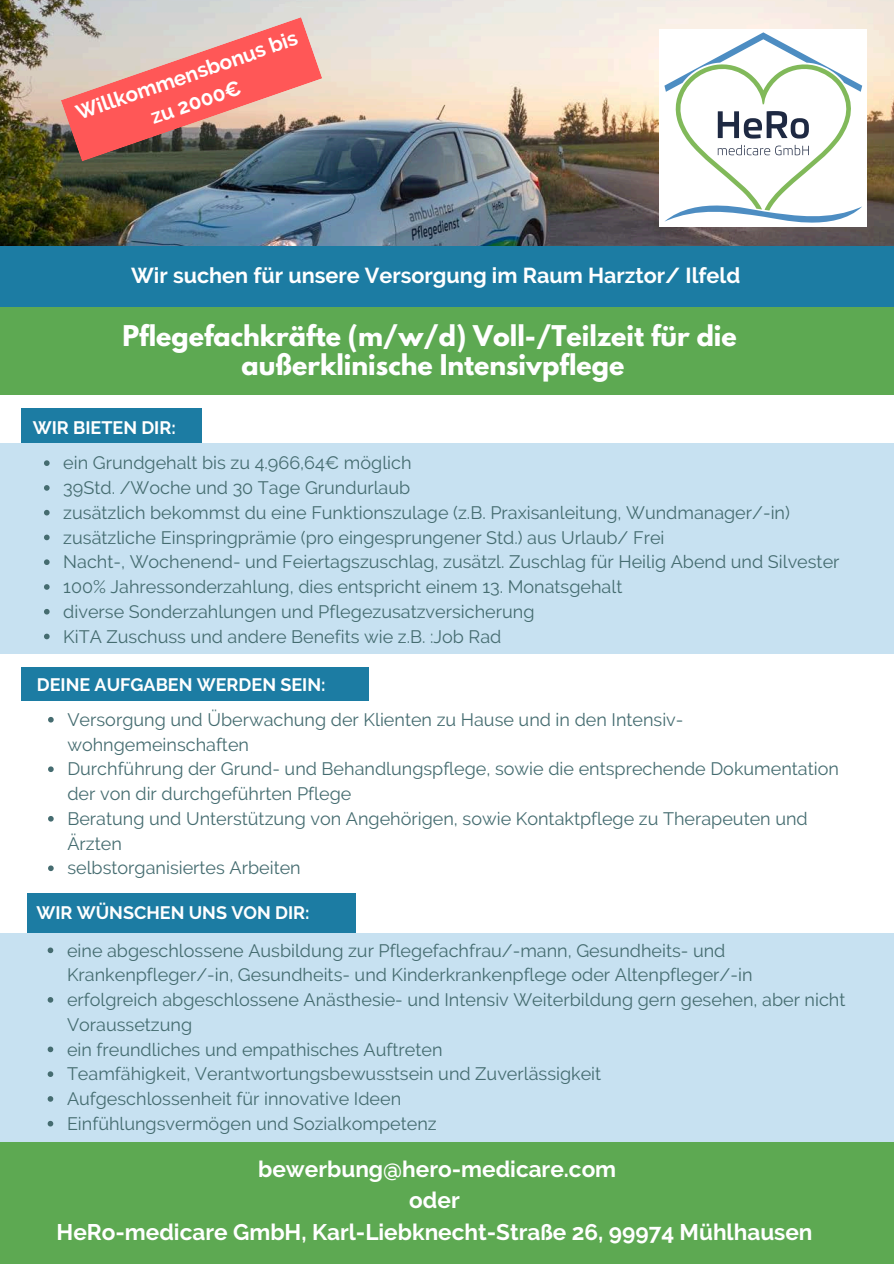
<style>
.page{position:relative;width:894px;height:1264px;background:#fff}
.page>*{position:absolute;margin:0;border:0;box-sizing:border-box;transform-origin:0 0}
.t1{font:700 25.35px/28.2px "League Spartan";color:#fff;text-align:center}
.t2{font:700 22.5px/31.5px "Raleway";color:#fff;text-align:center}
.t3{font:700 21.6px "Raleway";color:#fff}
.t4{font:700 20.7px/28.2px "Raleway";color:#fff;text-align:center}
.t5{font:18px/24.8px "Raleway";color:#456c70}
.t6{font:700 18px "Raleway";color:#fff}
</style>
<div class="page">
<img style="left:0;top:0;width:893px;height:246px">
<div style="left:0;top:304px;width:893px;height:91px;background:#5da952"></div>
<div style="left:0;top:1142px;width:893px;height:121px;background:#5da952"></div>
<div style="left:0;top:932px;width:893px;height:209px;background:#c7e1f1"></div>
<div style="left:28px;top:892px;width:327px;height:40px;background:#1c7ca3"></div>
<div style="left:0;top:246px;width:893px;height:60px;background:#1c7ca3"></div>
<div style="left:659px;top:29px;width:207px;height:198px;background:#fff"></div>
<svg style="left:664px;top:32px;width:198px;height:190px"></svg>
<svg style="left:61px;top:17px;width:261px;height:144px;background:#cf847f"></svg>
<svg style="left:48px;top:947px;width:5px;height:6px"></svg>
<svg style="left:48px;top:997px;width:5px;height:5px"></svg>
<svg style="left:48px;top:1046px;width:5px;height:6px"></svg>
<svg style="left:48px;top:1071px;width:5px;height:5px"></svg>
<svg style="left:48px;top:1096px;width:5px;height:5px"></svg>
<svg style="left:48px;top:1120px;width:5px;height:6px"></svg>
<div style="left:21px;top:667px;width:347px;height:33px;background:#1c7ca3"></div>
<svg style="left:48px;top:717px;width:6px;height:5px"></svg>
<svg style="left:48px;top:766px;width:6px;height:6px"></svg>
<svg style="left:48px;top:816px;width:6px;height:5px"></svg>
<svg style="left:48px;top:865px;width:6px;height:6px"></svg>
<div style="left:21px;top:408px;width:180px;height:35px;background:#1c7ca3"></div>
<div style="left:0;top:443px;width:893px;height:211px;background:#c7e1f1"></div>
<svg style="left:44px;top:460px;width:6px;height:6px"></svg>
<svg style="left:44px;top:485px;width:6px;height:5px"></svg>
<svg style="left:44px;top:510px;width:6px;height:5px"></svg>
<svg style="left:44px;top:534px;width:6px;height:6px"></svg>
<svg style="left:44px;top:559px;width:6px;height:6px"></svg>
<svg style="left:44px;top:584px;width:6px;height:5px"></svg>
<svg style="left:44px;top:609px;width:6px;height:5px"></svg>
<svg style="left:44px;top:633px;width:6px;height:6px"></svg>
<h2 class="t4" style="left:72px;top:100px;width:234px;rotate:-19deg">Willkommensbonus bis zu 2000€</h2>
<p class="t3" style="left:131px;top:263px;width:610px">Wir suchen für unsere Versorgung im Raum Harztor/ Ilfeld</p>
<p class="t1" style="left:122px;top:325px;width:616px">Pflegefachkräfte (m/w/d) Voll-/Teilzeit für die außerklinische Intensivpflege</p>
<p class="t6" style="left:33px;top:417px;width:145px">WIR BIETEN DIR:</p>
<p class="t5" style="left:63px;top:450px;width:777px">ein Grundgehalt bis zu 4.966,64€ möglich<br>39Std. /Woche und 30 Tage Grundurlaub<br>zusätzlich bekommst du eine Funktionszulage (z.B. Praxisanleitung, Wundmanager/-in) zusätzliche Einspringprämie (pro eingesprungener Std.) aus Urlaub/ Frei<br>Nacht-, Wochenend- und Feiertagszuschlag, zusätzl. Zuschlag für Heilig Abend und Silvester 100% Jahressonderzahlung, dies entspricht einem 13. Monatsgehalt<br>diverse Sonderzahlungen und Pflegezusatzversicherung<br>KiTA Zuschuss und andere Benefits wie z.B. :Job Rad</p>
<p class="t6" style="left:37px;top:674px;width:290px">DEINE AUFGABEN WERDEN SEIN:</p>
<p class="t5" style="left:67px;top:707px;width:772px">Versorgung und Überwachung der Klienten zu Hause und in den Intensiv&shy;wohngemeinschaften<br>Durchführung der Grund- und Behandlungspflege, sowie die entsprechende Dokumentation der von dir durchgeführten Pflege<br>Beratung und Unterstützung von Angehörigen, sowie Kontaktpflege zu Therapeuten und Ärzten<br>selbstorganisiertes Arbeiten</p>
<p class="t6" style="left:36px;top:902px;width:275px">WIR WÜNSCHEN UNS VON DIR:</p>
<p class="t5" style="left:67px;top:937px;width:779px">eine abgeschlossene Ausbildung zur Pflegefachfrau/-mann, Gesundheits- und Krankenpfleger/-in, Gesundheits- und Kinderkrankenpflege oder Altenpfleger/-in erfolgreich abgeschlossene Anästhesie- und Intensiv Weiterbildung gern gesehen, aber nicht Voraussetzung<br>ein freundliches und empathisches Auftreten<br>Teamfähigkeit, Verantwortungsbewusstsein und Zuverlässigkeit<br>Aufgeschlossenheit für innovative Ideen<br>Einfühlungsvermögen und Sozialkompetenz</p>
<h1 class="t2" style="left:57px;top:1152px;width:757px">bewerbung@hero-medicare.com<br>oder<br>HeRo-medicare GmbH, Karl-Liebknecht-Straße 26, 99974 Mühlhausen</h1>
</div>
